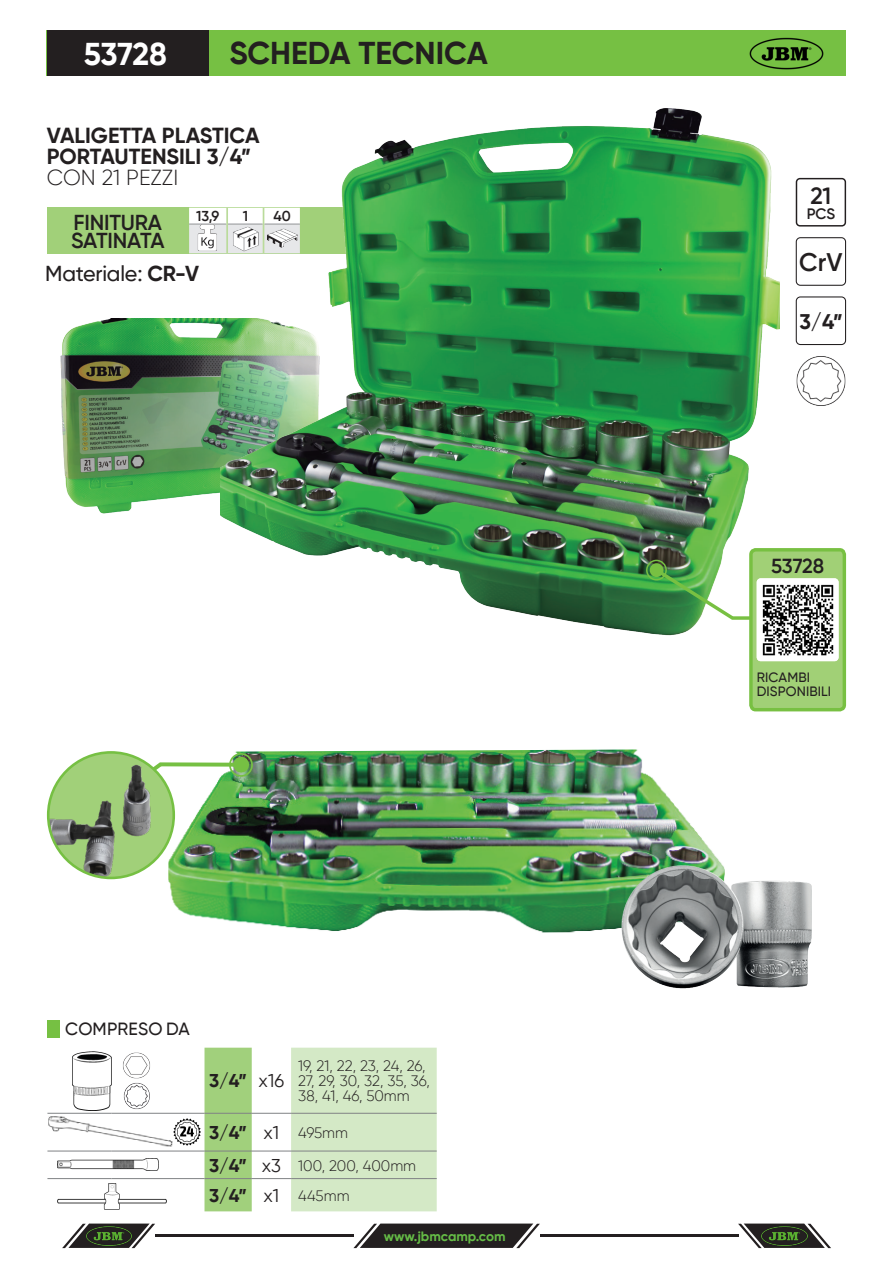
<style>
.page{position:relative;width:893px;height:1263px;background:#fff}
.page>*{position:absolute;margin:0;border:0;box-sizing:border-box;transform-origin:0 0}
.t1{font:700 31.5px "Gilroy";letter-spacing:-.005em;color:#231f20}
.t2{font:700 31.5px "Gilroy";letter-spacing:-.01em;color:#fff}
.t3{font:600 25.35px "Gilroy";color:#231f20}
.t4{font:600 23.4px "Gilroy";color:#231f20}
.TÍTULO{font:700 21.75px "Gilroy";color:#231f20}
.TÍTULO-2{font:300 21.75px "Gilroy";color:#231f20}
.t5{font:600 21.6px "Gilroy";letter-spacing:-.01em;color:#231f20}
.t6{font:500 21.6px "Gilroy";letter-spacing:-.01em;color:#231f20}
._1_2____recuadres{font:700 21.15px "Gilroy";color:#231f20}
.t7{font:600 20.25px "Gilroy";letter-spacing:-.01em;color:#231f20}
.t8{font:700 18.45px "Gilroy";color:#231f20}
.t9{font:18.45px "Gilroy";color:#231f20}
.t10{font:500 17.7px "Gilroy";letter-spacing:.01em;color:#231f20}
.Descripciones_tablas{font:300 15px/15px "Gilroy";color:#231f20}
.t11{font:600 15px "Gilroy";color:#231f20}
.t12{font:600 14.4px "Gilroy";color:#231f20}
.t13{font:500 13.5px "Gilroy";letter-spacing:.01em;color:#231f20}
.t14{font:700 13.5px "Gilroy";color:#65bc46}
.s1{font-weight:700}
</style>
<div class="page">
<hr style="left:155px;top:1234px;width:198px;height:3px;background:#231f20">
<hr style="left:540px;top:1234px;width:198px;height:3px;background:#231f20">
<svg style="left:353px;top:1223px;width:187px;height:25px"></svg>
<svg style="left:62px;top:1223px;width:93px;height:25px"></svg>
<svg style="left:738px;top:1223px;width:93px;height:25px"></svg>
<img style="left:85px;top:1225px;width:48px;height:21px">
<img style="left:760px;top:1225px;width:48px;height:21px">
<img style="left:60px;top:318px;width:161px;height:198px">
<img style="left:221px;top:108px;width:559px;height:528px">
<svg style="left:47px;top:31px;width:799px;height:45px"></svg>
<svg style="left:47px;top:1020px;width:13px;height:18px"></svg>
<svg style="left:47px;top:207px;width:434px;height:47px"></svg>
<img style="left:194px;top:224px;width:28px;height:28px">
<img style="left:233px;top:225px;width:27px;height:27px">
<img style="left:266px;top:224px;width:32px;height:28px">
<div style="left:646px;top:560px;width:21px;height:20px;border:2px solid #76c043;border-radius:50%"></div>
<svg style="left:652px;top:565px;width:97px;height:56px"></svg>
<div style="left:650px;top:563px;width:13px;height:14px;background:#78c042;border-radius:50%"></div>
<div style="left:751px;top:550px;width:93px;height:160px;background:#a1d076;border-radius:5px"></div>
<div style="left:749px;top:548px;width:97px;height:163px;border:3px solid #78c042;border-radius:5px"></div>
<img style="left:796px;top:356px;width:50px;height:50px">
<div style="left:796px;top:178px;width:50px;height:49px;border:1px solid #231f20;border-radius:4px"></div>
<div style="left:796px;top:237px;width:50px;height:49px;border:1px solid #231f20;border-radius:4px"></div>
<img style="left:168px;top:749px;width:547px;height:184px">
<svg style="left:125px;top:751px;width:130px;height:40px"></svg>
<svg style="left:48px;top:752px;width:126px;height:126px"></svg>
<img style="left:48px;top:761px;width:126px;height:117px">
<div style="left:47px;top:751px;width:128px;height:128px;border:3px solid #76c043;border-radius:50%"></div>
<img style="left:748px;top:36px;width:77px;height:35px">
<div style="left:796px;top:296px;width:50px;height:49px;border:1px solid #231f20;border-radius:4px"></div>
<svg style="left:47px;top:1048px;width:390px;height:163px"></svg>
<hr style="left:204px;top:1113px;width:48px;height:1px;background:#808285">
<hr style="left:204px;top:1151px;width:48px;height:1px;background:#808285">
<hr style="left:204px;top:1178px;width:48px;height:1px;background:#808285">
<hr style="left:47px;top:1113px;width:64px;height:1px;background:#808285">
<hr style="left:111px;top:1113px;width:93px;height:1px;background:#808285">
<hr style="left:252px;top:1113px;width:39px;height:1px;background:#808285">
<hr style="left:291px;top:1113px;width:146px;height:1px;background:#808285">
<hr style="left:47px;top:1151px;width:64px;height:1px;background:#808285">
<hr style="left:111px;top:1151px;width:93px;height:1px;background:#808285">
<hr style="left:252px;top:1151px;width:39px;height:1px;background:#808285">
<hr style="left:291px;top:1151px;width:146px;height:1px;background:#808285">
<hr style="left:47px;top:1178px;width:64px;height:1px;background:#808285">
<hr style="left:111px;top:1178px;width:93px;height:1px;background:#808285">
<hr style="left:252px;top:1178px;width:39px;height:1px;background:#808285">
<hr style="left:291px;top:1178px;width:146px;height:1px;background:#808285">
<img style="left:174px;top:1118px;width:26px;height:27px">
<img style="left:123px;top:1052px;width:27px;height:26px">
<img style="left:73px;top:1052px;width:38px;height:59px">
<img style="left:58px;top:1158px;width:100px;height:12px">
<img style="left:47px;top:1116px;width:127px;height:30px">
<img style="left:123px;top:1083px;width:27px;height:26px">
<img style="left:58px;top:1183px;width:109px;height:26px">
<img style="left:613px;top:855px;width:199px;height:134px">
<img style="left:757px;top:578px;width:82px;height:83px">
<p class="t2" style="left:84px;top:34px;width:85px">53728</p>
<p class="t1" style="left:229px;top:33px;width:260px">SCHEDA TECNICA</p>
<p class="TÍTULO" style="left:47px;top:122px;width:214px">VALIGETTA PLASTICA</p>
<p class="TÍTULO" style="left:47px;top:143px;width:206px">PORTAUTENSILI 3/4”</p>
<p class="TÍTULO-2" style="left:47px;top:164px;width:133px">CON 21 PEZZI</p>
<p class="t5" style="left:74px;top:209px;width:90px">FINITURA</p>
<p class="t5" style="left:71px;top:227px;width:95px">SATINATA</p>
<p class="t12" style="left:196px;top:207px;width:25px">13,9</p>
<p class="t12" style="left:243px;top:207px;width:7px">1</p>
<p class="t12" style="left:273px;top:207px;width:19px">40</p>
<p class="t6" style="left:45px;top:260px;width:155px">Materiale: <span class="s1">CR-V</span></p>
<p class="t10" style="left:65px;top:1018px;width:126px">COMPRESO DA</p>
<p class="t8" style="left:209px;top:1069px;width:39px">3/4”</p>
<p class="t9" style="left:259px;top:1070px;width:27px">x16</p>
<p class="Descripciones_tablas" style="left:298px;top:1058px;width:133px">19, 21, 22, 23, 24, 26,<br>27, 29, 30, 32, 35, 36,<br>38, 41, 46, 50mm</p>
<p class="t8" style="left:209px;top:1121px;width:39px">3/4”</p>
<p class="t9" style="left:264px;top:1121px;width:17px">x1</p>
<p class="Descripciones_tablas" style="left:298px;top:1125px;width:51px">495mm</p>
<p class="t8" style="left:209px;top:1154px;width:39px">3/4”</p>
<p class="t9" style="left:262px;top:1154px;width:21px">x3</p>
<p class="Descripciones_tablas" style="left:298px;top:1158px;width:119px">100, 200, 400mm</p>
<p class="t8" style="left:209px;top:1184px;width:39px">3/4”</p>
<p class="t9" style="left:264px;top:1184px;width:17px">x1</p>
<p class="Descripciones_tablas" style="left:298px;top:1188px;width:53px">445mm</p>
<p class="t14" style="left:384px;top:1228px;width:123px">www.jbmcamp.com</p>
<p class="t4" style="left:810px;top:181px;width:22px">21</p>
<p class="t11" style="left:807px;top:204px;width:30px">PCS</p>
<p class="t3" style="left:799px;top:247px;width:45px">CrV</p>
<p class="_1_2____recuadres" style="left:799px;top:308px;width:45px">3/4”</p>
<p class="t7" style="left:771px;top:553px;width:55px">53728</p>
<p class="t13" style="left:757px;top:669px;width:55px">RICAMBI</p>
<p class="t13" style="left:757px;top:683px;width:76px">DISPONIBILI</p>
</div>
